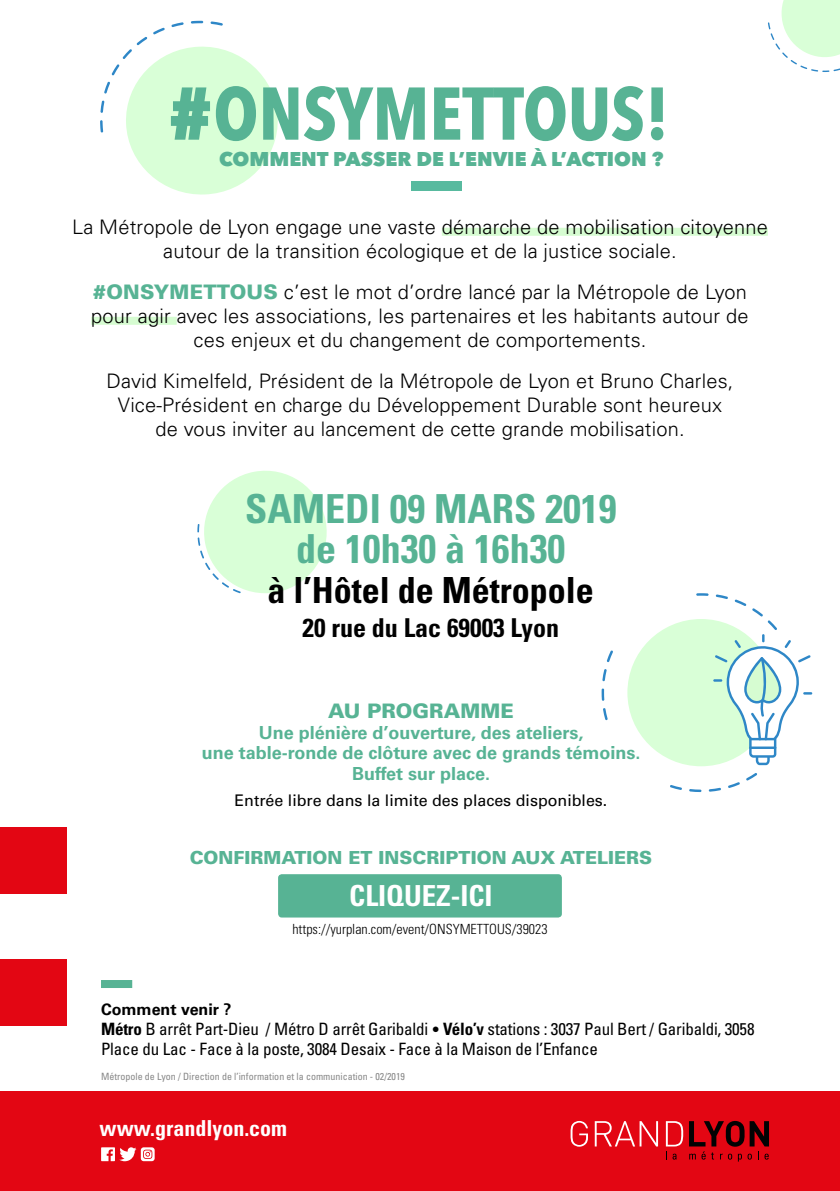
<style>
.page{position:relative;width:840px;height:1191px;background:#fff}
.page>*{position:absolute;margin:0;border:0;box-sizing:border-box;transform-origin:0 0}
.t1{font:700 condensed 73.8px "Avenir Next LT Pro";color:#57b394}
.t2{font:700 condensed 40px/40px "Univers LT Std";color:#57b394;text-align:center}
.t3{font:700 condensed 36px "Univers LT Std";color:#000}
.t4{font:700 condensed 29px "Univers LT Std";color:#fff}
.t5{font:700 condensed 26px "Univers LT Std";color:#000}
.t6{font:700 condensed 22px "Univers";color:#fff}
.t7{font:300 20px/24px "Univers LT Std";letter-spacing:.01em;color:#000;text-align:center}
.t8{font:900 20px "Univers LT Std";color:#57b394}
.t9{font:800 19.8px "Avenir Next LT Pro";color:#57b394}
.t10{font:700 18px/20.8px "Univers LT Std";color:#57b394;text-align:center}
.t11{font:900 18px "Univers LT Std";color:#57b394}
.t12{font:condensed 17px/20px "Univers LT Std";letter-spacing:-.01em;color:#000}
.t13{font:16px "Univers LT Std";color:#000}
.t14{font:700 16px "Univers LT Std";color:#000}
.t15{font:300 condensed 14px "Univers LT Std";color:#000}
.t16{font:condensed 10px "Univers";color:#878787}
.s1{font-weight:800;font-stretch:normal}
.s2{font-weight:900;color:#57b394}
.s3{font-weight:700}
.s4{font-family:"DIN";font-weight:900;font-stretch:normal}
</style>
<div class="page">
<svg style="left:768px;top:0;width:71px;height:72px"></svg>
<div style="left:627px;top:619px;width:147px;height:147px;background:#d9ffd7;border-radius:50%"></div>
<svg style="left:601px;top:650px;width:11px;height:70px"></svg>
<svg style="left:670px;top:773px;width:86px;height:19px"></svg>
<svg style="left:696px;top:593px;width:115px;height:172px"></svg>
<svg style="left:100px;top:21px;width:178px;height:174px"></svg>
<div style="left:0;top:1091px;width:839px;height:100px;background:#e30613"></div>
<div style="left:0;top:827px;width:66px;height:66px;background:#e30613"></div>
<div style="left:0;top:959px;width:66px;height:66px;background:#e30613"></div>
<svg style="left:101px;top:1147px;width:53px;height:14px"></svg>
<svg style="left:197px;top:470px;width:130px;height:124px"></svg>
<div style="left:441px;top:228px;width:326px;height:8px;background:#d6fcd1"></div>
<div style="left:91px;top:317px;width:85px;height:8px;background:#d6fcd1"></div>
<svg style="left:570px;top:1121px;width:17px;height:25px"></svg>
<svg style="left:594px;top:1121px;width:63px;height:25px"></svg>
<svg style="left:665px;top:1121px;width:103px;height:40px"></svg>
<div style="left:411px;top:182px;width:50px;height:8px;background:#58ba9f"></div>
<div style="left:101px;top:980px;width:31px;height:8px;background:#57b394"></div>
<div style="left:278px;top:874px;width:283px;height:43px;background:#57b394;border-radius:4px"></div>
<h1 class="t1" style="left:167px;top:68px;width:503px"><span class="s1">#</span>ONSYMETTOUS!</h1>
<p class="t9" style="left:219px;top:147px;width:445px">COMMENT PASSER DE L’ENVIE À L’ACTION ?</p>
<p class="t7" style="left:72px;top:215px;width:697px">La Métropole de Lyon engage une vaste démarche de mobilisation citoyenne autour de la transition écologique et de la justice sociale.</p>
<p class="t7" style="left:91px;top:280px;width:658px"><span class="s2">#ONSYMETTOUS</span> c’est le mot d’ordre lancé par la Métropole de Lyon pour agir avec les associations, les partenaires et les habitants autour de ces enjeux et du changement de comportements.</p>
<p class="t7" style="left:106px;top:369px;width:628px">David Kimelfeld, Président de la Métropole de Lyon et Bruno Charles,<br>Vice-Président en charge du Développement Durable sont heureux de vous inviter au lancement de cette grande mobilisation.</p>
<h2 class="t2" style="left:245px;top:489px;width:373px">SAMEDI 09 MARS 2019 de 10h30 à 16h30</h2>
<h3 class="t3" style="left:267px;top:568px;width:327px">à l’Hôtel de Métropole</h3>
<h3 class="t5" style="left:302px;top:612px;width:258px">20 rue du Lac 69003 Lyon</h3>
<p class="t8" style="left:328px;top:698px;width:187px">AU PROGRAMME</p>
<p class="t10" style="left:202px;top:722px;width:440px">Une plénière d’ouverture, des ateliers,<br>une table-ronde de clôture avec de grands témoins.<br>Buffet sur place.</p>
<p class="t13" style="left:234px;top:790px;width:374px">Entrée libre dans la limite des places disponibles.</p>
<p class="t11" style="left:190px;top:846px;width:463px">CONFIRMATION ET INSCRIPTION AUX ATELIERS</p>
<h3 class="t4" style="left:349px;top:878px;width:145px">CLIQUEZ-ICI</h3>
<p class="t15" style="left:292px;top:921px;width:257px">https://yurplan.com/event/ONSYMETTOUS/39023</p>
<p class="t14" style="left:101px;top:999px;width:132px">Comment venir ?</p>
<p class="t12" style="left:101px;top:1018px;width:654px"><span class="s3">Métro</span> B arrêt Part-Dieu / Métro D arrêt Garibaldi <span class="s4">•</span> <span class="s3">Vélo’v</span> stations : 3037 Paul Bert / Garibaldi, 3058<br>Place du Lac - Face à la poste, 3084 Desaix - Face à la Maison de l’Enfance</p>
<p class="t16" style="left:101px;top:1070px;width:305px">Métropole de Lyon / Direction de l’information et la communication - 02/2019</p>
<p class="t6" style="left:99px;top:1114px;width:189px">www.grandlyon.com</p>
</div>
